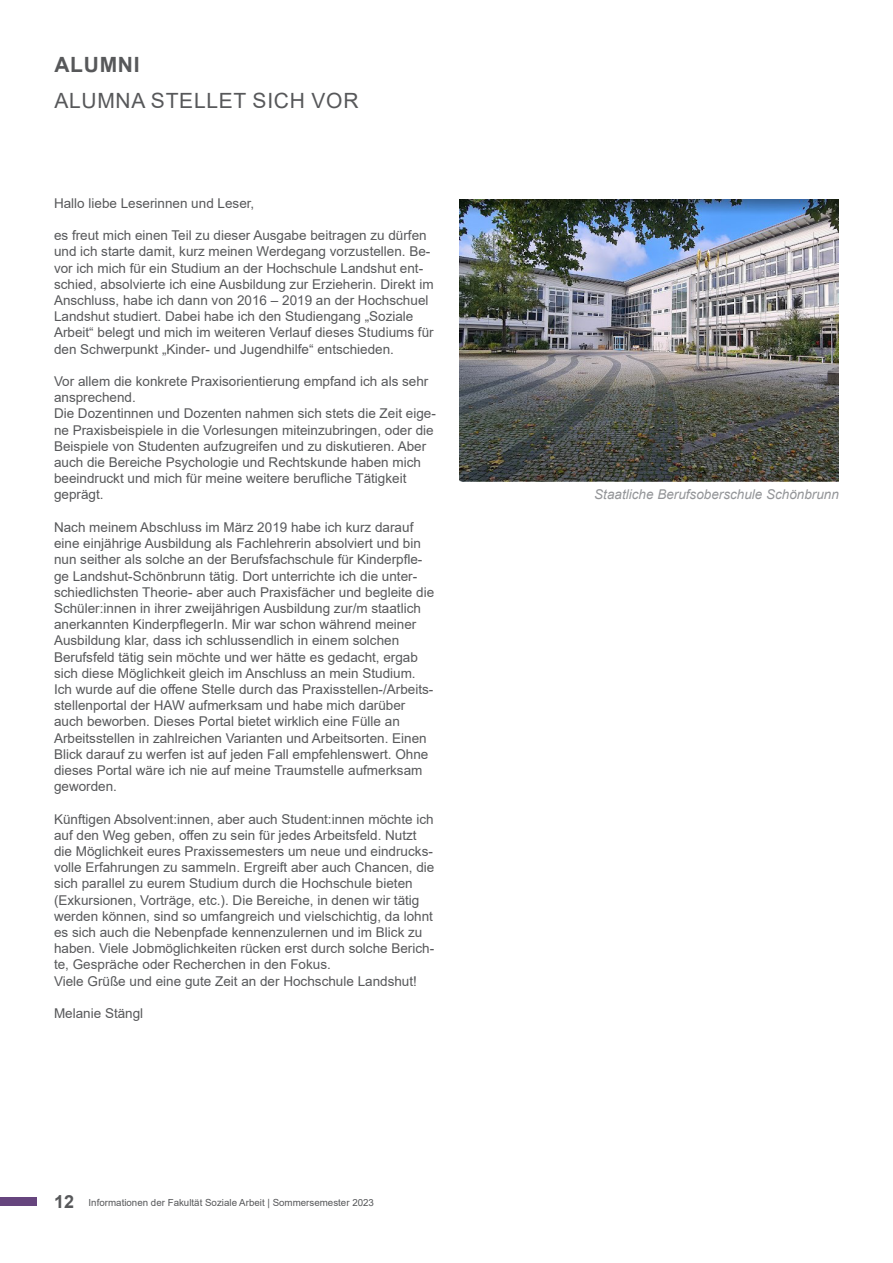
<style>
.page{position:relative;width:893px;height:1263px;background:#fff}
.page>*{position:absolute;margin:0;border:0;box-sizing:border-box;transform-origin:0 0}
.Fließtext{font:21px "Arial";letter-spacing:.035em;color:#57585a}
.Fließtext-2{font:700 21px "Arial";letter-spacing:.035em;color:#57585a}
.t1{font:700 18px "Arial";color:#57585a}
.t2{font:13.5px/16.2px "Arial";color:#57585a}
.t3{font:italic 13.5px "Arial";color:#939598}
.t4{font:9.75px "Arial";color:#57585a}
</style>
<div class="page">
<div style="left:0;top:1197px;width:37px;height:9px;background:#66457e"></div>
<img style="left:459px;top:199px;width:380px;height:283px">
<p class="Fließtext-2" style="left:54px;top:50px;width:87px">ALUMNI</p>
<p class="Fließtext" style="left:54px;top:86px;width:306px">ALUMNA STELLET SICH VOR</p>
<p class="t2" style="left:54px;top:195px;width:202px">Hallo liebe Leserinnen und Leser,</p>
<p class="t2" style="left:54px;top:227px;width:381px">es freut mich einen Teil zu dieser Ausgabe beitragen zu dürfen und ich starte damit, kurz meinen Werdegang vorzustellen. Be&shy;vor ich mich für ein Studium an der Hochschule Landshut ent&shy;schied, absolvierte ich eine Ausbildung zur Erzieherin. Direkt im Anschluss, habe ich dann von 2016 – 2019 an der Hochschuel Landshut studiert. Dabei habe ich den Studiengang „Soziale Arbeit“ belegt und mich im weiteren Verlauf dieses Studiums für den Schwerpunkt „Kinder- und Jugendhilfe“ entschieden.</p>
<p class="t2" style="left:54px;top:373px;width:376px">Vor allem die konkrete Praxisorientierung empfand ich als sehr ansprechend.</p>
<p class="t2" style="left:54px;top:406px;width:383px">Die Dozentinnen und Dozenten nahmen sich stets die Zeit eige&shy;ne Praxisbeispiele in die Vorlesungen miteinzubringen, oder die Beispiele von Studenten aufzugreifen und zu diskutieren. Aber auch die Bereiche Psychologie und Rechtskunde haben mich beeindruckt und mich für meine weitere berufliche Tätigkeit geprägt.</p>
<p class="t2" style="left:54px;top:519px;width:382px">Nach meinem Abschluss im März 2019 habe ich kurz darauf eine einjährige Ausbildung als Fachlehrerin absolviert und bin nun seither als solche an der Berufsfachschule für Kinderpfle&shy;ge Landshut-Schönbrunn tätig. Dort unterrichte ich die unter&shy;schiedlichsten Theorie- aber auch Praxisfächer und begleite die Schüler:innen in ihrer zweijährigen Ausbildung zur/m staatlich anerkannten KinderpflegerIn. Mir war schon während meiner Ausbildung klar, dass ich schlussendlich in einem solchen Berufsfeld tätig sein möchte und wer hätte es gedacht, ergab sich diese Möglichkeit gleich im Anschluss an mein Studium.<br>Ich wurde auf die offene Stelle durch das Praxisstellen-/Arbeits&shy;stellenportal der HAW aufmerksam und habe mich darüber auch beworben. Dieses Portal bietet wirklich eine Fülle an Arbeitsstellen in zahlreichen Varianten und Arbeitsorten. Einen Blick darauf zu werfen ist auf jeden Fall empfehlenswert. Ohne dieses Portal wäre ich nie auf meine Traumstelle aufmerksam geworden.</p>
<p class="t2" style="left:54px;top:811px;width:382px">Künftigen Absolvent:innen, aber auch Student:innen möchte ich auf den Weg geben, offen zu sein für jedes Arbeitsfeld. Nutzt die Möglichkeit eures Praxissemesters um neue und eindrucks&shy;volle Erfahrungen zu sammeln. Ergreift aber auch Chancen, die sich parallel zu eurem Studium durch die Hochschule bieten (Exkursionen, Vorträge, etc.). Die Bereiche, in denen wir tätig werden können, sind so umfangreich und vielschichtig, da lohnt es sich auch die Nebenpfade kennenzulernen und im Blick zu haben. Viele Jobmöglichkeiten rücken erst durch solche Berich&shy;te, Gespräche oder Recherchen in den Fokus.</p>
<p class="t2" style="left:54px;top:973px;width:364px">Viele Grüße und eine gute Zeit an der Hochschule Landshut!</p>
<p class="t2" style="left:54px;top:1005px;width:91px">Melanie Stängl</p>
<h2 class="t1" style="left:54px;top:1188px;width:22px">12</h2>
<p class="t4" style="left:89px;top:1196px;width:287px">Informationen der Fakultät Soziale Arbeit | Sommersemester 2023</p>
<p class="t3" style="left:594px;top:486px;width:246px">Staatliche Berufsoberschule Schönbrunn</p>
</div>
